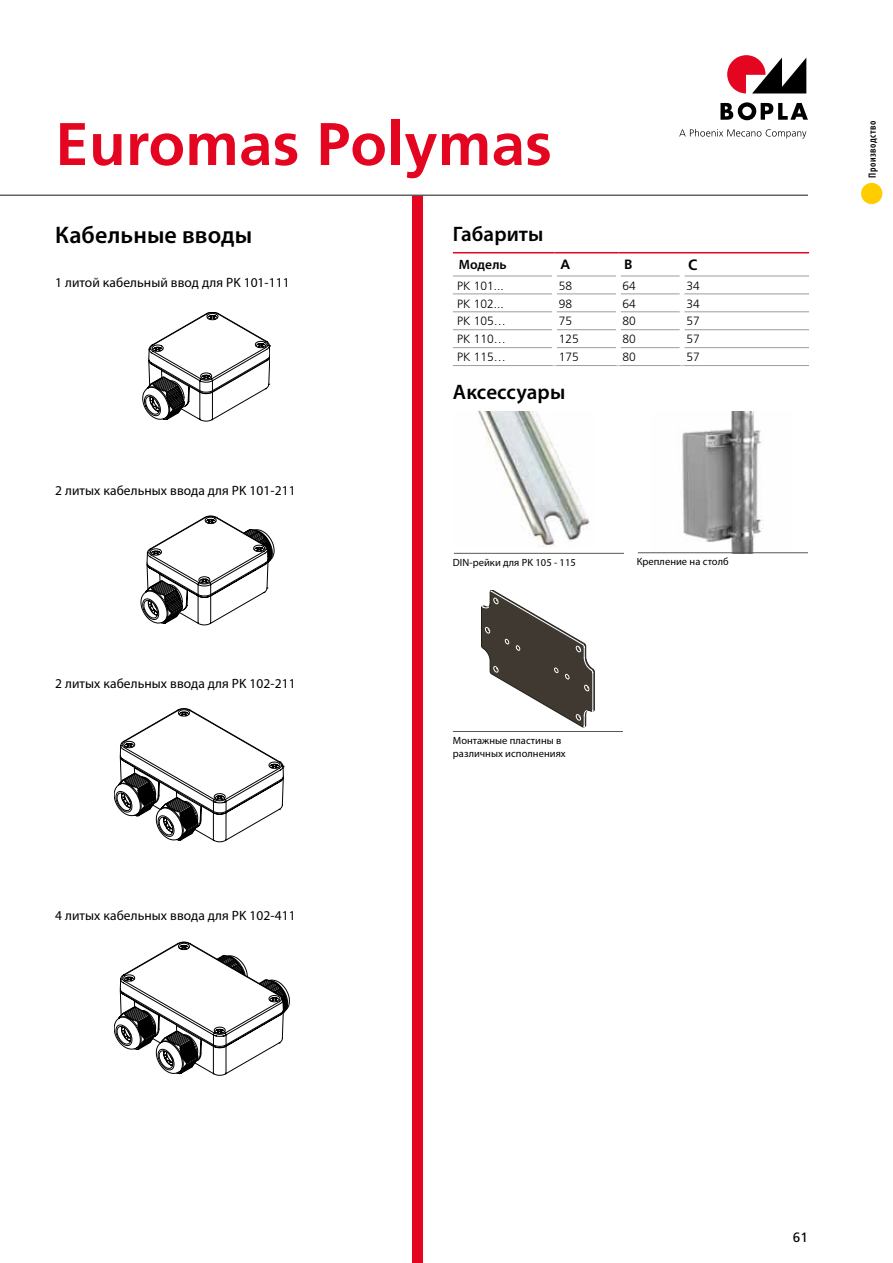
<style>
.page{position:relative;width:893px;height:1263px;background:#fff}
.page>*{position:absolute;margin:0;border:0;box-sizing:border-box;transform-origin:0 0}
.t1{font:700 60px "Frutiger";letter-spacing:.005em;color:#e40521}
.t2{font:600 24px "Myriad Pro";letter-spacing:.005em;color:#000}
.t3{font:600 21px "Myriad Pro";letter-spacing:.005em;color:#000}
.t4{font:700 15px "Frutiger LT Pro";color:#000}
.t5{font:13.5px "Myriad Pro";letter-spacing:.005em;color:#000}
.t6{font:600 13.5px "Myriad Pro";letter-spacing:.005em;color:#000}
.t7{font:700 13.5px "Frutiger LT Pro";color:#000}
.t8{font:13.5px "Frutiger LT Pro";color:#000}
.t9{font:300 12px "Frutiger";color:#000}
.t10{font:10.5px/12.6px "Myriad Pro";letter-spacing:.005em;color:#000}
.t11{font:600 condensed 10.5px "Myriad Pro";letter-spacing:.05em;color:#000}
</style>
<div class="page">
<img style="left:682px;top:412px;width:81px;height:140px">
<img style="left:478px;top:412px;width:112px;height:136px">
<div style="left:412px;top:196px;width:11px;height:1067px;background:#e40521"></div>
<hr style="left:454px;top:553px;width:170px;height:1px;background:#575756">
<hr style="left:638px;top:552px;width:170px;height:1px;background:#575756">
<svg style="left:143px;top:312px;width:127px;height:109px"></svg>
<svg style="left:141px;top:516px;width:133px;height:109px"></svg>
<svg style="left:114px;top:942px;width:176px;height:134px"></svg>
<svg style="left:114px;top:708px;width:170px;height:134px"></svg>
<svg style="left:481px;top:590px;width:114px;height:137px"></svg>
<hr style="left:453px;top:731px;width:170px;height:1px;background:#575756">
<div style="left:861px;top:183px;width:21px;height:21px;background:#fc0;border-radius:50%"></div>
<hr style="left:453px;top:276px;width:99px;height:1px;background:#9d9d9c">
<hr style="left:557px;top:276px;width:59px;height:1px;background:#9d9d9c">
<hr style="left:620px;top:276px;width:60px;height:1px;background:#9d9d9c">
<hr style="left:684px;top:276px;width:125px;height:1px;background:#9d9d9c">
<hr style="left:453px;top:294px;width:99px;height:1px;background:#9d9d9c">
<hr style="left:557px;top:294px;width:59px;height:1px;background:#9d9d9c">
<hr style="left:620px;top:294px;width:60px;height:1px;background:#9d9d9c">
<hr style="left:684px;top:294px;width:125px;height:1px;background:#9d9d9c">
<hr style="left:453px;top:312px;width:99px;height:1px;background:#9d9d9c">
<hr style="left:557px;top:312px;width:59px;height:1px;background:#9d9d9c">
<hr style="left:620px;top:312px;width:60px;height:1px;background:#9d9d9c">
<hr style="left:684px;top:312px;width:125px;height:1px;background:#9d9d9c">
<hr style="left:453px;top:329px;width:99px;height:1px;background:#9d9d9c">
<hr style="left:557px;top:329px;width:59px;height:1px;background:#9d9d9c">
<hr style="left:620px;top:329px;width:60px;height:1px;background:#9d9d9c">
<hr style="left:684px;top:329px;width:125px;height:1px;background:#9d9d9c">
<hr style="left:453px;top:347px;width:99px;height:1px;background:#9d9d9c">
<hr style="left:557px;top:347px;width:59px;height:1px;background:#9d9d9c">
<hr style="left:620px;top:347px;width:60px;height:1px;background:#9d9d9c">
<hr style="left:684px;top:347px;width:125px;height:1px;background:#9d9d9c">
<hr style="left:453px;top:365px;width:101px;height:1px;background:#9d9d9c">
<hr style="left:554px;top:365px;width:64px;height:1px;background:#9d9d9c">
<hr style="left:618px;top:365px;width:64px;height:1px;background:#9d9d9c">
<hr style="left:682px;top:365px;width:127px;height:1px;background:#9d9d9c">
<hr style="left:453px;top:252px;width:101px;height:1px;background:#e40521">
<hr style="left:554px;top:252px;width:64px;height:1px;background:#e40521">
<hr style="left:618px;top:252px;width:64px;height:1px;background:#e40521">
<hr style="left:682px;top:252px;width:127px;height:1px;background:#e40521">
<svg style="left:752px;top:58px;width:54px;height:35px"></svg>
<svg style="left:720px;top:102px;width:88px;height:18px"></svg>
<svg style="left:679px;top:129px;width:127px;height:10px"></svg>
<svg style="left:727px;top:55px;width:38px;height:38px"></svg>
<hr style="left:0;top:195px;width:808px;height:1px;background:#575756">
<h1 class="t1" style="left:55px;top:109px;width:498px">Euromas Polymas</h1>
<h2 class="t2" style="left:55px;top:220px;width:198px">Кабельные вводы</h2>
<p class="t5" style="left:55px;top:274px;width:236px">1 литой кабельный ввод для PK 101-111</p>
<p class="t5" style="left:55px;top:482px;width:242px">2 литых кабельных ввода для PK 101-211</p>
<p class="t5" style="left:55px;top:675px;width:242px">2 литых кабельных ввода для PK 102-211</p>
<p class="t5" style="left:55px;top:907px;width:242px">4 литых кабельных ввода для PK 102-411</p>
<h3 class="t3" style="left:453px;top:220px;width:92px">Габариты</h3>
<p class="t6" style="left:459px;top:256px;width:49px">Mодель</p>
<p class="t7" style="left:560px;top:256px;width:11px">A</p>
<p class="t7" style="left:624px;top:256px;width:10px">B</p>
<p class="t4" style="left:688px;top:256px;width:11px">C</p>
<p class="t9" style="left:457px;top:279px;width:48px">PK 101...</p>
<p class="t9" style="left:559px;top:279px;width:15px">58</p>
<p class="t9" style="left:622px;top:279px;width:15px">64</p>
<p class="t9" style="left:686px;top:279px;width:15px">34</p>
<p class="t9" style="left:457px;top:297px;width:48px">PK 102...</p>
<p class="t9" style="left:559px;top:297px;width:15px">98</p>
<p class="t9" style="left:623px;top:297px;width:15px">64</p>
<p class="t9" style="left:686px;top:297px;width:15px">34</p>
<p class="t9" style="left:457px;top:315px;width:50px">PK 105…</p>
<p class="t9" style="left:559px;top:315px;width:15px">75</p>
<p class="t9" style="left:623px;top:315px;width:15px">80</p>
<p class="t9" style="left:686px;top:315px;width:15px">57</p>
<p class="t9" style="left:457px;top:332px;width:50px">PK 110…</p>
<p class="t9" style="left:559px;top:332px;width:22px">125</p>
<p class="t9" style="left:623px;top:332px;width:15px">80</p>
<p class="t9" style="left:686px;top:332px;width:15px">57</p>
<p class="t9" style="left:457px;top:350px;width:50px">PK 115…</p>
<p class="t9" style="left:559px;top:350px;width:22px">175</p>
<p class="t9" style="left:623px;top:350px;width:15px">80</p>
<p class="t9" style="left:686px;top:350px;width:15px">57</p>
<h3 class="t3" style="left:453px;top:378px;width:114px">Аксессуары</h3>
<p class="t10" style="left:453px;top:556px;width:125px">DIN-рейки для PK 105 - 115</p>
<p class="t10" style="left:637px;top:555px;width:93px">Крепление на столб</p>
<p class="t10" style="left:453px;top:734px;width:114px">Монтажные пластины в различных исполнениях</p>
<p class="t11" style="left:866px;top:178px;width:59px;rotate:-90deg">Производство</p>
<p class="t8" style="left:793px;top:1229px;width:17px">61</p>
</div>
